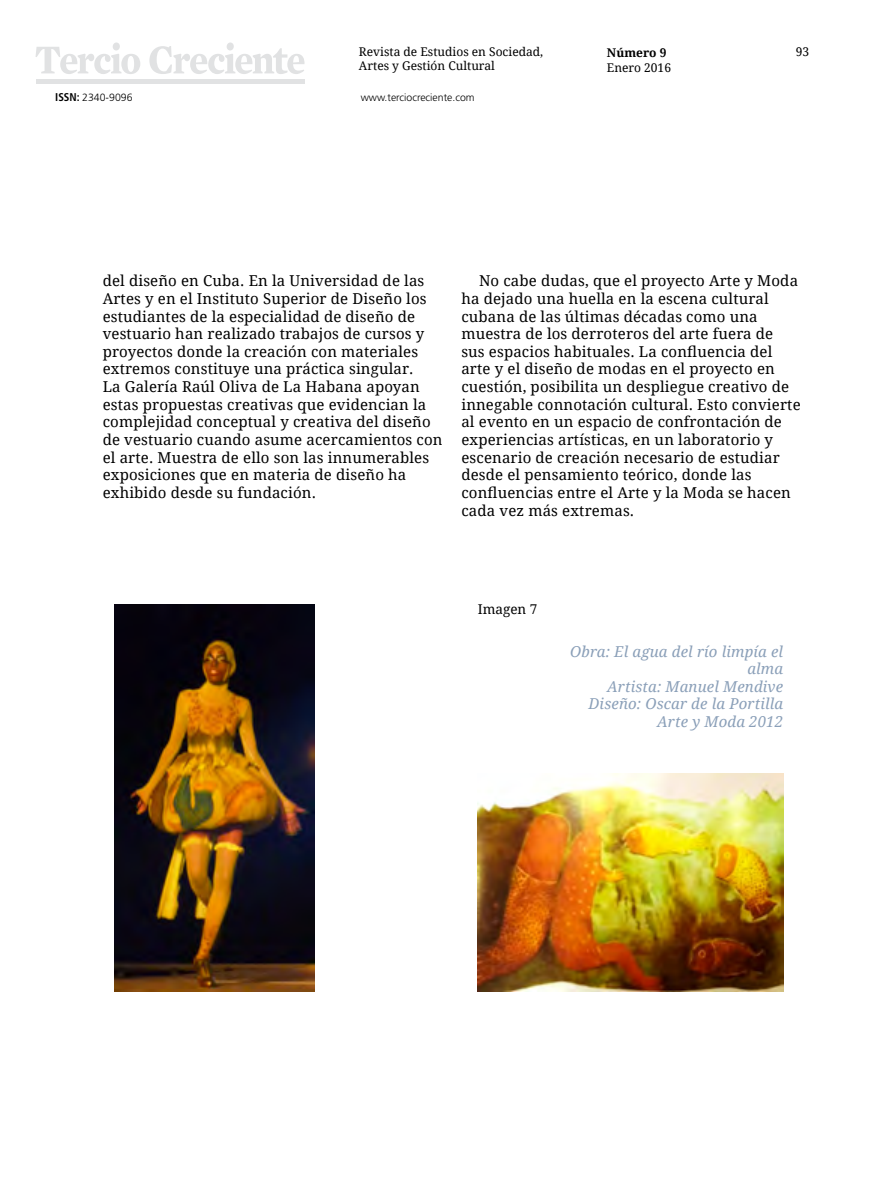
<style>
.page{position:relative;width:893px;height:1191px;background:#fff}
.page>*{position:absolute;margin:0;border:0;box-sizing:border-box;transform-origin:0 0}
._2_Texto{font:15px/17.5px "Droid Serif";letter-spacing:.01em;color:#000}
.keywords{font:italic 15px/17.7px "Droid Serif";letter-spacing:.01em;color:#8a9fb8;text-align:right}
.Notaalpie{font:13.5px "Droid Serif";color:#000}
.t1{font:12px "Droid Serif";color:#000}
.t2{font:700 12px "Droid Serif";color:#000}
.t3{font:300 10.5px "Frutiger LT Std";color:#000}
.s1{font-weight:700;font-stretch:condensed;font-size:11.25px}
</style>
<div class="page">
<svg style="left:36px;top:42px;width:269px;height:32px"></svg>
<div style="left:36px;top:79px;width:268px;height:5px;background:#e1e2e3"></div>
<img style="left:115px;top:604px;width:199px;height:387px">
<img style="left:478px;top:773px;width:305px;height:218px">
<p class="t1" style="left:359px;top:43px;width:186px">Revista de Estudios en Sociedad,</p>
<p class="t1" style="left:796px;top:44px;width:15px">93</p>
<p class="t1" style="left:359px;top:58px;width:137px">Artes y Gestión Cultural</p>
<p class="t2" style="left:607px;top:44px;width:61px">Número 9</p>
<p class="t1" style="left:607px;top:59px;width:66px">Enero 2016</p>
<p class="t3" style="left:55px;top:92px;width:79px"><span class="s1">ISSN:</span> 2340-9096</p>
<p class="t3" style="left:361px;top:91px;width:115px">www.terciocreciente.com</p>
<p class="_2_Texto" style="left:103px;top:272px;width:341px">del diseño en Cuba. En la Universidad de las Artes y en el Instituto Superior de Diseño los estudiantes de la especialidad de diseño de vestuario han realizado trabajos de cursos y proyectos donde la creación con materiales extremos constituye una práctica singular.<br>La Galería Raúl Oliva de La Habana apoyan estas propuestas creativas que evidencian la complejidad conceptual y creativa del diseño de vestuario cuando asume acercamientos con el arte. Muestra de ello son las innumerables exposiciones que en materia de diseño ha exhibido desde su fundación.</p>
<p class="_2_Texto" style="left:461px;top:272px;width:341px;text-indent:18px">No cabe dudas, que el proyecto Arte y Moda ha dejado una huella en la escena cultural cubana de las últimas décadas como una muestra de los derroteros del arte fuera de<br>sus espacios habituales. La confluencia del arte y el diseño de modas en el proyecto en cuestión, posibilita un despliegue creativo de innegable connotación cultural. Esto convierte al evento en un espacio de confrontación de experiencias artísticas, en un laboratorio y escenario de creación necesario de estudiar desde el pensamiento teórico, donde las confluencias entre el Arte y la Moda se hacen cada vez más extremas.</p>
<p class="Notaalpie" style="left:478px;top:600px;width:61px">Imagen 7</p>
<p class="keywords" style="left:570px;top:642px;width:215px">Obra: El agua del río limpía el alma</p>
<p class="keywords" style="left:607px;top:677px;width:178px">Artista: Manuel Mendive</p>
<p class="keywords" style="left:589px;top:695px;width:196px">Diseño: Oscar de la Portilla</p>
<p class="keywords" style="left:657px;top:712px;width:127px">Arte y Moda 2012</p>
</div>
